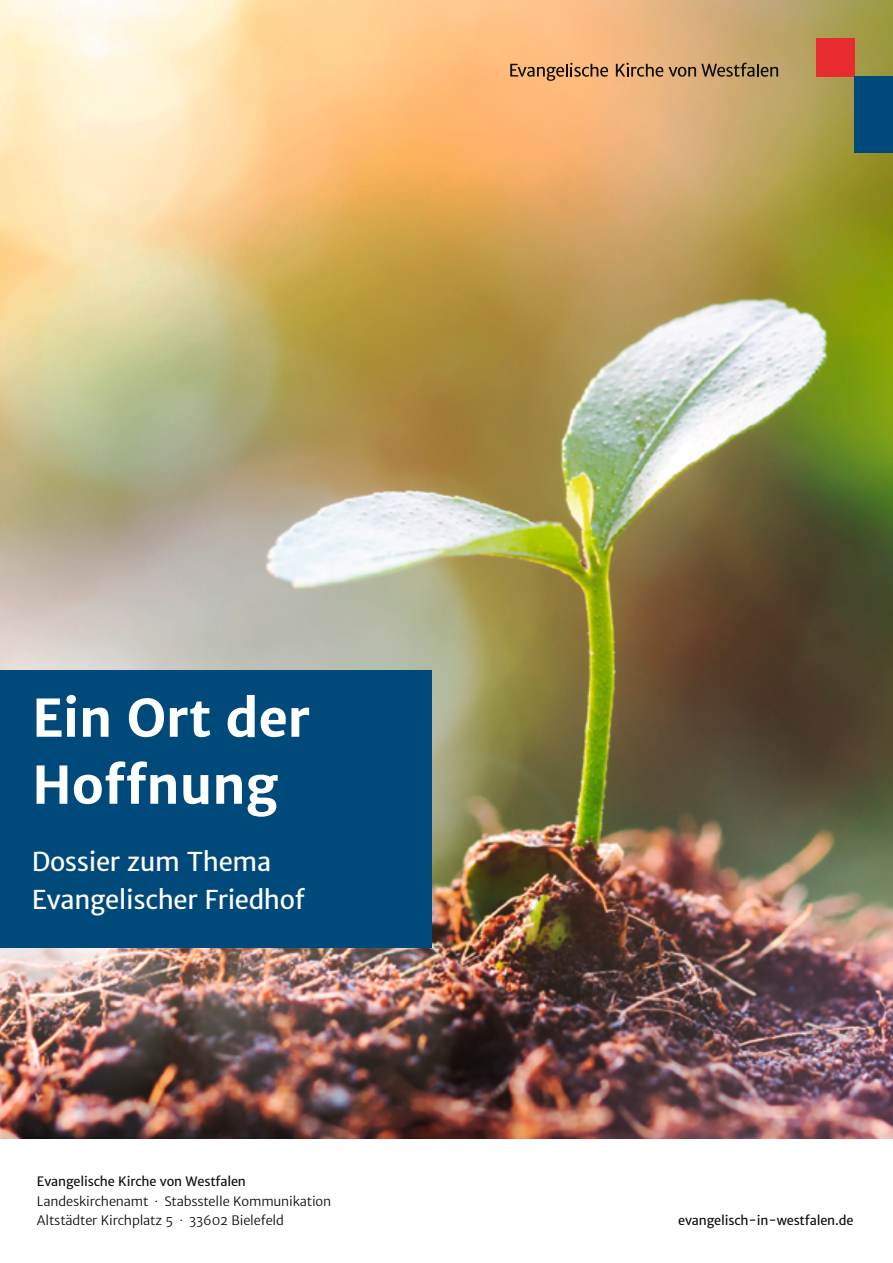
<style>
.page{position:relative;width:893px;height:1263px;background:#fff}
.page>*{position:absolute;margin:0;border:0;box-sizing:border-box;transform-origin:0 0}
.t1{font:700 51.45px/67.1px "Merriweather Sans";letter-spacing:-.015em;color:#fff}
.t2{font:25.8px/38.2px "Merriweather Sans";letter-spacing:-.015em;color:#fff}
.t3{font:12.9px/19.2px "Merriweather Sans";letter-spacing:-.015em;color:#0f0f0d}
.t4{font:12.9px "Merriweather Sans";letter-spacing:-.015em;color:#0f0f0d}
</style>
<div class="page">
<img style="left:0;top:0;width:893px;height:1138px">
<svg style="left:510px;top:63px;width:98px;height:18px;background:#bf8e5f"></svg>
<svg style="left:616px;top:63px;width:162px;height:14px;background:#9e7f58"></svg>
<div style="left:816px;top:38px;width:39px;height:39px;background:#e82b2e"></div>
<div style="left:855px;top:77px;width:38px;height:76px;background:#004a7b"></div>
<div style="left:0;top:670px;width:432px;height:277px;background:#004a7b"></div>
<h1 class="t1" style="left:32px;top:685px;width:280px">Ein Ort der<br>Hoffnung</h1>
<h2 class="t2" style="left:32px;top:842px;width:275px">Dossier zum Thema<br>Evangelischer Friedhof</h2>
<p class="t4" style="left:37px;top:1174px;width:211px">Evangelische Kirche von Westfalen</p>
<p class="t3" style="left:37px;top:1191px;width:296px">Landeskirchenamt · Stabsstelle Kommunikation<br>Altstädter Kirchplatz 5 · 33602 Bielefeld</p>
<p class="t4" style="left:678px;top:1212px;width:177px">evangelisch-in-westfalen.de</p>
</div>
